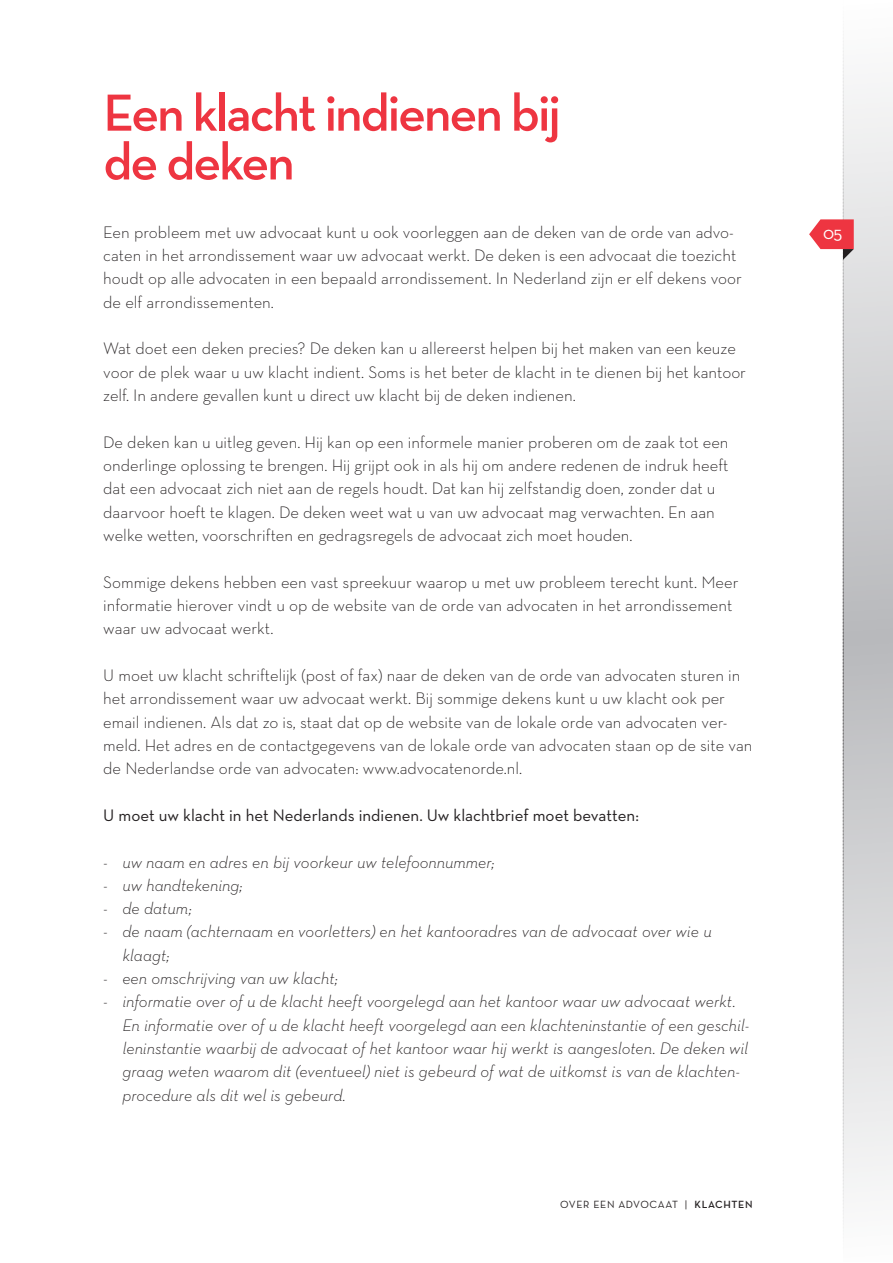
<style>
.page{position:relative;width:893px;height:1263px;background:#fff}
.page>*{position:absolute;margin:0;border:0;box-sizing:border-box;transform-origin:0 0}
.t1{font:600 52.95px "Neutra Text";letter-spacing:-.04em;color:#ee3541}
.t2{font:18.3px "Neutra Text";color:#fff}
.t3{font:300 16.95px/23.2px "Neutra Text";color:#231f20}
.t4{font:italic 300 16.95px/23.4px "Neutra Text";color:#231f20}
.t5{font:16.95px "Neutra Text";color:#231f20}
.t6{font:10.65px "Neutra Text";letter-spacing:.06em;color:#231f20}
.s1{font-weight:600}
</style>
<div class="page">
<svg style="left:854px;top:87px;width:39px;height:1101px;background:#d6d6d8"></svg>
<svg style="left:809px;top:31px;width:45px;height:1200px"></svg>
<p class="t1" style="left:103px;top:80px;width:459px">Een klacht indienen bij</p>
<p class="t1" style="left:103px;top:129px;width:193px">de deken</p>
<p class="t3" style="left:103px;top:220px;width:640px">Een probleem met uw advocaat kunt u ook voorleggen aan de deken van de orde van advo&shy;caten in het arrondissement waar uw advocaat werkt. De deken is een advocaat die toezicht houdt op alle advocaten in een bepaald arrondissement. In Nederland zijn er elf dekens voor de elf arrondissementen.</p>
<p class="t3" style="left:103px;top:337px;width:644px">Wat doet een deken precies? De deken kan u allereerst helpen bij het maken van een keuze voor de plek waar u uw klacht indient. Soms is het beter de klacht in te dienen bij het kantoor zelf. In andere gevallen kunt u direct uw klacht bij de deken indienen.</p>
<p class="t3" style="left:103px;top:430px;width:627px">De deken kan u uitleg geven. Hij kan op een informele manier proberen om de zaak tot een onderlinge oplossing te brengen. Hij grijpt ook in als hij om andere redenen de indruk heeft dat een advocaat zich niet aan de regels houdt. Dat kan hij zelfstandig doen, zonder dat u daarvoor hoeft te klagen. De deken weet wat u van uw advocaat mag verwachten. En aan welke wetten, voorschriften en gedragsregels de advocaat zich moet houden.</p>
<p class="t3" style="left:103px;top:570px;width:637px">Sommige dekens hebben een vast spreekuur waarop u met uw probleem terecht kunt. Meer informatie hierover vindt u op de website van de orde van advocaten in het arrondissement waar uw advocaat werkt.</p>
<p class="t3" style="left:103px;top:663px;width:651px">U moet uw klacht schriftelijk (post of fax) naar de deken van de orde van advocaten sturen in het arrondissement waar uw advocaat werkt. Bij sommige dekens kunt u uw klacht ook per email indienen. Als dat zo is, staat dat op de website van de lokale orde van advocaten ver&shy;meld. Het adres en de contactgegevens van de lokale orde van advocaten staan op de site van de Nederlandse orde van advocaten: www.advocatenorde.nl.</p>
<p class="t5" style="left:103px;top:805px;width:537px">U moet uw klacht in het Nederlands indienen. Uw klachtbrief moet bevatten:</p>
<p class="t4" style="left:103px;top:850px;width:393px">- uw naam en adres en bij voorkeur uw telefoonnummer;</p>
<p class="t4" style="left:103px;top:873px;width:141px">- uw handtekening;</p>
<p class="t4" style="left:103px;top:896px;width:90px">- de datum;</p>
<p class="t4" style="left:122px;top:920px;width:591px;text-indent:-19px">- de naam (achternaam en voorletters) en het kantooradres van de advocaat over wie u klaagt;</p>
<p class="t4" style="left:103px;top:966px;width:236px">- een omschrijving van uw klacht;</p>
<p class="t4" style="left:122px;top:990px;width:628px;text-indent:-19px">- informatie over of u de klacht heeft voorgelegd aan het kantoor waar uw advocaat werkt.<br>En informatie over of u de klacht heeft voorgelegd aan een klachteninstantie of een geschil&shy;leninstantie waarbij de advocaat of het kantoor waar hij werkt is aangesloten. De deken wil graag weten waarom dit (eventueel) niet is gebeurd of wat de uitkomst is van de klachten&shy;procedure als dit wel is gebeurd.</p>
<p class="t6" style="left:560px;top:1197px;width:194px">OVER EEN ADVOCAAT | <span class="s1">KLACHTEN</span></p>
<p class="t2" style="left:823px;top:221px;width:21px">05</p>
</div>
